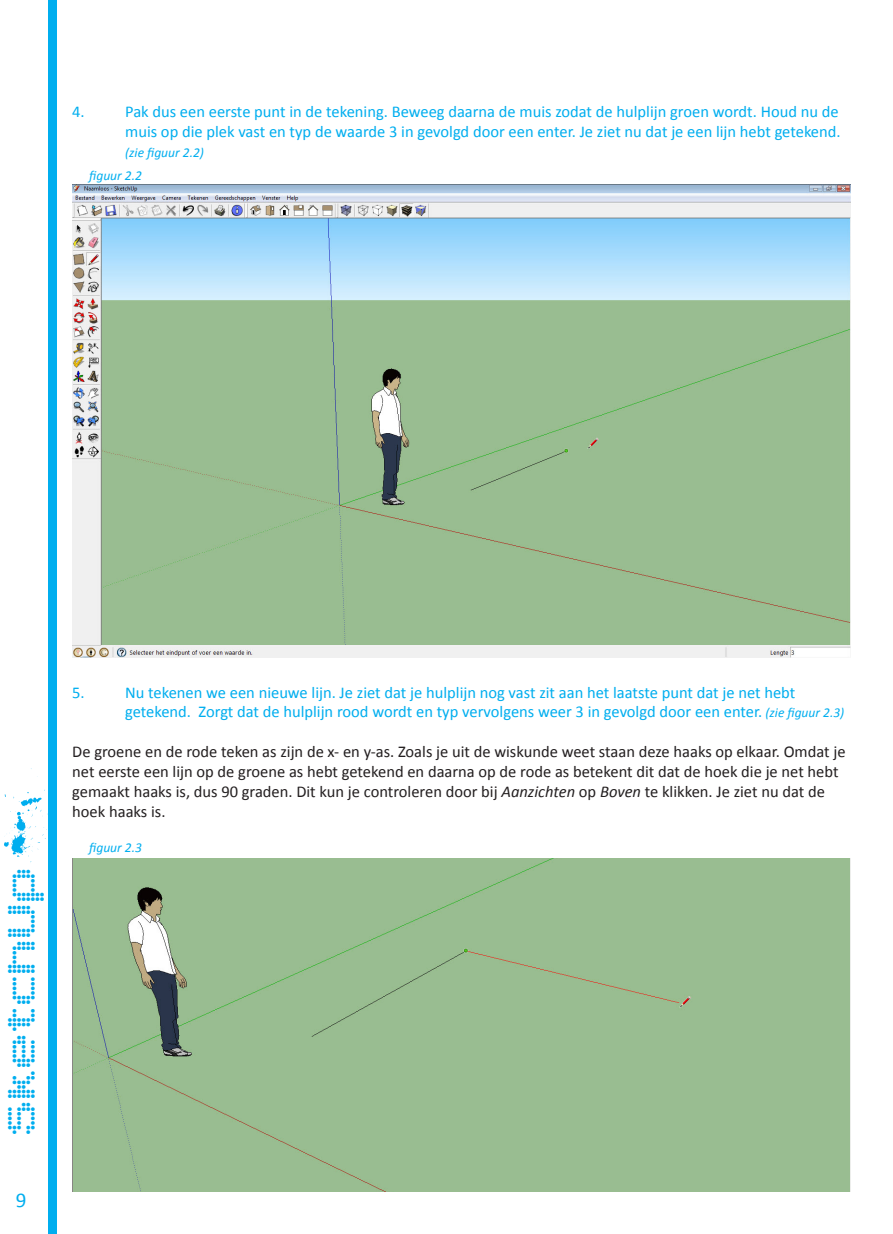
<style>
.page{position:relative;width:893px;height:1234px;background:#fff}
.page>*{position:absolute;margin:0;border:0;box-sizing:border-box;transform-origin:0 0}
.t1{font:45px "V5 Prophit Dot";color:#00aeef}
.t2{font:21px "Calibri";color:#00aeef}
.Geen_afstand{font:16.5px/19.8px "Calibri";color:#00aeef}
.Geen_afstand-2{font:16.5px/19.8px "Calibri";color:#231f20}
.Geen_afstand-3{font:italic 13.5px "Calibri";color:#00aeef}
.s1{font-style:italic;font-size:13.5px}
.s2{font-style:italic}
</style>
<div class="page">
<div style="left:49px;top:0;width:8px;height:1233px;background:#00aeef"></div>
<img style="left:72px;top:185px;width:778px;height:472px">
<div style="left:72px;top:858px;width:778px;height:333px;background:#99bd91"></div>
<svg style="left:48px;top:765px;width:31px;height:106px"></svg>
<p class="Geen_afstand" style="left:72px;top:101px;width:14px">4.</p>
<p class="Geen_afstand" style="left:125px;top:101px;width:717px">Pak dus een eerste punt in de tekening. Beweeg daarna de muis zodat de hulplijn groen wordt. Houd nu de muis op die plek vast en typ de waarde 3 in gevolgd door een enter. Je ziet nu dat je een lijn hebt getekend.</p>
<p class="Geen_afstand-3" style="left:125px;top:144px;width:80px">(zie figuur 2.2)</p>
<p class="Geen_afstand-3" style="left:89px;top:167px;width:54px">figuur 2.2</p>
<h1 class="t1" style="left:-1px;top:1133px;width:270px;rotate:-90deg">SketchUp</h1>
<p class="t2" style="left:16px;top:1186px;width:12px">9</p>
<p class="Geen_afstand" style="left:72px;top:681px;width:14px">5.</p>
<p class="Geen_afstand" style="left:125px;top:681px;width:721px">Nu tekenen we een nieuwe lijn. Je ziet dat je hulplijn nog vast zit aan het laatste punt dat je net hebt getekend. Zorgt dat de hulplijn rood wordt en typ vervolgens weer 3 in gevolgd door een enter. <span class="s1">(zie figuur 2.3)</span></p>
<p class="Geen_afstand-2" style="left:72px;top:740px;width:775px">De groene en de rode teken as zijn de x- en y-as. Zoals je uit de wiskunde weet staan deze haaks op elkaar. Omdat je net eerste een lijn op de groene as hebt getekend en daarna op de rode as betekent dit dat de hoek die je net hebt gemaakt haaks is, dus 90 graden. Dit kun je controleren door bij <span class="s2">Aanzichten</span> op <span class="s2">Boven</span> te klikken. Je ziet nu dat de hoek haaks is.</p>
<p class="Geen_afstand-3" style="left:89px;top:838px;width:54px">figuur 2.3</p>
</div>
